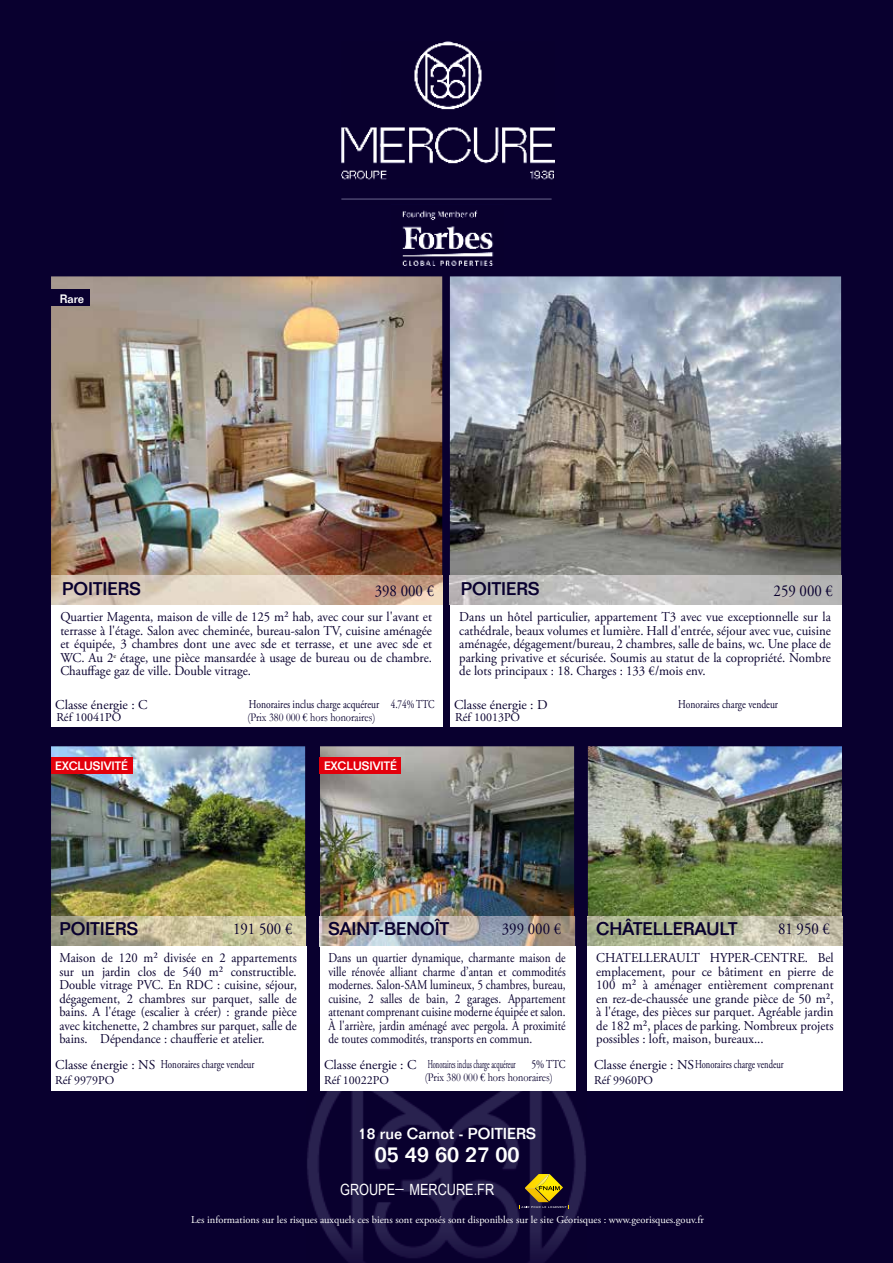
<style>
.page{position:relative;width:893px;height:1263px;background:#09002f}
.page>*{position:absolute;margin:0;border:0;box-sizing:border-box;transform-origin:0 0}
.t1{font:500 21.75px "Folio Std";color:#fff}
.t2{font:500 18px "Folio Std";color:#09002f}
.t3{font:16.5px "Adobe Garamond Pro";color:#09002f;scale:.9 1}
.t4{font:500 15.6px "Folio Std";color:#fff}
.t5{font:15.45px "Arial Narrow";color:#fff}
.t6{font:13.5px/13.5px "Adobe Garamond Pro";color:#09002f;text-align:justify;scale:.95 1}
.t7{font:13.5px/13.5px "Adobe Garamond Pro";color:#09002f;text-align:justify;scale:.84 1}
.t8{font:13.5px/13.5px "Adobe Garamond Pro";color:#09002f;text-align:justify;scale:.93 1}
.t9{font:13.5px "Adobe Garamond Pro";color:#09002f}
.t10{font:12px "Adobe Garamond Pro";color:#09002f;scale:.8 1}
.t11{font:12px "Garamond";color:#09002f;scale:.85 1}
.t12{font:12px "Adobe Garamond Pro";color:#09002f}
.t13{font:12px "Adobe Garamond Pro";color:#09002f;scale:.71 1}
.t14{font:12px "Adobe Garamond Pro";color:#09002f;scale:.54 1}
.t15{font:500 12px "Folio Std";color:#fff}
.t16{font:12px "Adobe Garamond Pro";color:#09002f;scale:.75 1}
.t17{font:10.5px "Adobe Garamond Pro";color:#fff}
.s1{font-size:13.5px}
</style>
<div class="page">
<img style="left:306px;top:1024px;width:280px;height:239px">
<img style="left:51px;top:746px;width:254px;height:171px">
<img style="left:320px;top:746px;width:254px;height:171px">
<img style="left:51px;top:276px;width:391px;height:299px">
<img style="left:450px;top:276px;width:391px;height:299px">
<svg style="left:519px;top:1174px;width:50px;height:34px"></svg>
<div style="left:47px;top:290px;width:42px;height:16px;background:#09002f"></div>
<img style="left:342px;top:41px;width:212px;height:139px">
<img style="left:341px;top:198px;width:211px;height:2px">
<img style="left:402px;top:210px;width:92px;height:55px">
<div style="left:51px;top:757px;width:81px;height:16px;background:#e3000b"></div>
<div style="left:320px;top:757px;width:81px;height:16px;background:#e3000b"></div>
<img style="left:51px;top:575px;width:391px;height:30px">
<img style="left:51px;top:917px;width:254px;height:29px">
<img style="left:320px;top:917px;width:254px;height:29px">
<img style="left:450px;top:575px;width:391px;height:30px">
<div style="left:51px;top:605px;width:391px;height:121px;background:#fff"></div>
<div style="left:450px;top:605px;width:391px;height:121px;background:#fff"></div>
<div style="left:51px;top:946px;width:255px;height:144px;background:#fff"></div>
<div style="left:320px;top:946px;width:255px;height:144px;background:#fff"></div>
<img style="left:588px;top:746px;width:254px;height:171px">
<img style="left:588px;top:917px;width:254px;height:29px">
<div style="left:588px;top:946px;width:255px;height:144px;background:#fff"></div>
<p class="t15" style="left:60px;top:291px;width:26px">Rare</p>
<h2 class="t2" style="left:62px;top:578px;width:80px">POITIERS</h2>
<p class="t3" style="left:375px;top:580px;width:67px">398 000 €</p>
<h2 class="t2" style="left:461px;top:578px;width:80px">POITIERS</h2>
<p class="t3" style="left:774px;top:580px;width:68px">259 000 €</p>
<p class="t6" style="left:60px;top:610px;width:393px">Quartier Magenta, maison de ville de 125 m² hab, avec cour sur l'avant et terrasse à l'étage. Salon avec cheminée, bureau-salon TV, cuisine aménagée et équipée, 3 chambres dont une avec sde et terrasse, et une avec sde et WC. Au 2<sup>e</sup> étage, une pièce mansardée à usage de bureau ou de chambre.<br>Chauffage gaz de ville. Double vitrage.</p>
<p class="t6" style="left:459px;top:610px;width:393px">Dans un hôtel particulier, appartement T3 avec vue exceptionnelle sur la cathédrale, beaux volumes et lumière. Hall d'entrée, séjour avec vue, cuisine aménagée, dégagement/bureau, 2 chambres, salle de bains, wc. Une place de parking privative et sécurisée. Soumis au statut de la copropriété. Nombre de lots principaux : 18. Charges : 133 €/mois env.</p>
<p class="t9" style="left:55px;top:696px;width:94px">Classe énergie : C</p>
<p class="t9" style="left:454px;top:696px;width:95px">Classe énergie : D</p>
<p class="t10" style="left:249px;top:697px;width:234px">Honoraires inclus charge acquéreur 4.74% TTC</p>
<p class="t10" style="left:678px;top:697px;width:126px">Honoraires charge vendeur</p>
<p class="t12" style="left:56px;top:710px;width:66px">Réf 10041PO</p>
<p class="t12" style="left:455px;top:710px;width:66px">Réf 10013PO</p>
<p class="t11" style="left:247px;top:710px;width:152px">(Prix 380 000 € hors honoraires)</p>
<p class="t15" style="left:55px;top:758px;width:74px">EXCLUSIVITÉ</p>
<p class="t15" style="left:324px;top:758px;width:74px">EXCLUSIVITÉ</p>
<h2 class="t2" style="left:59px;top:918px;width:80px">POITIERS</h2>
<p class="t3" style="left:233px;top:919px;width:67px">191 500 €</p>
<h2 class="t2" style="left:328px;top:918px;width:122px">SAINT-BENOÎT</h2>
<p class="t3" style="left:502px;top:919px;width:67px">399 000 €</p>
<p class="t8" style="left:59px;top:952px;width:257px">Maison de 120 m² divisée en 2 appartements sur un jardin clos de 540 m² constructible.<br>Double vitrage PVC. En RDC : cuisine, séjour, dégagement, 2 chambres sur parquet, salle de bains. A l'étage (escalier à créer) : grande pièce avec kitchenette, 2 chambres sur parquet, salle de bains. Dépendance : chaufferie et atelier.</p>
<p class="t7" style="left:328px;top:952px;width:284px">Dans un quartier dynamique, charmante maison de ville rénovée alliant charme d’antan et commodités modernes. Salon-SAM lumineux, 5 chambres, bureau, cuisine, 2 salles de bain, 2 garages. Appartement attenant comprenant cuisine moderne équipée et salon.<br>À l'arrière, jardin aménagé avec pergola. A proximité de toutes commodités, transports en commun.</p>
<p class="t12" style="left:55px;top:1073px;width:60px">Réf 9979PO</p>
<p class="t12" style="left:324px;top:1073px;width:66px">Réf 10022PO</p>
<h2 class="t2" style="left:596px;top:918px;width:143px">CHÂTELLERAULT</h2>
<p class="t6" style="left:596px;top:952px;width:251px">CHATELLERAULT HYPER-CENTRE. Bel emplacement, pour ce bâtiment en pierre de 100 m² à aménager entièrement comprenant en rez-de-chaussée une grande pièce de 50 m², à l'étage, des pièces sur parquet. Agréable jardin de 182 m², places de parking. Nombreux projets possibles : loft, maison, bureaux...</p>
<p class="t12" style="left:594px;top:1073px;width:60px">Réf 9960PO</p>
<p class="t3" style="left:778px;top:919px;width:59px">81 950 €</p>
<p class="t9" style="left:55px;top:1056px;width:102px">Classe énergie : NS</p>
<p class="t9" style="left:324px;top:1056px;width:94px">Classe énergie : C</p>
<p class="t10" style="left:531px;top:1057px;width:44px">5% TTC</p>
<p class="t13" style="left:594px;top:1057px;width:268px"><span class="s1">Classe énergie : NS</span>Honoraires charge vendeur</p>
<p class="t16" style="left:161px;top:1057px;width:126px">Honoraires charge vendeur</p>
<p class="t14" style="left:428px;top:1057px;width:165px">Honoraires inclus charge acquéreur</p>
<p class="t11" style="left:425px;top:1070px;width:152px">(Prix 380 000 € hors honoraires)</p>
<p class="t4" style="left:358px;top:1124px;width:179px">18 rue Carnot - POITIERS</p>
<h1 class="t1" style="left:375px;top:1141px;width:146px">05 49 60 27 00</h1>
<p class="t5" style="left:340px;top:1178px;width:156px">GROUPE MERCURE.FR</p>
<p class="t17" style="left:191px;top:1213px;width:514px">Les informations sur les risques auxquels ces biens sont exposés sont disponibles sur le site Géorisques : www.georisques.gouv.fr</p>
</div>
